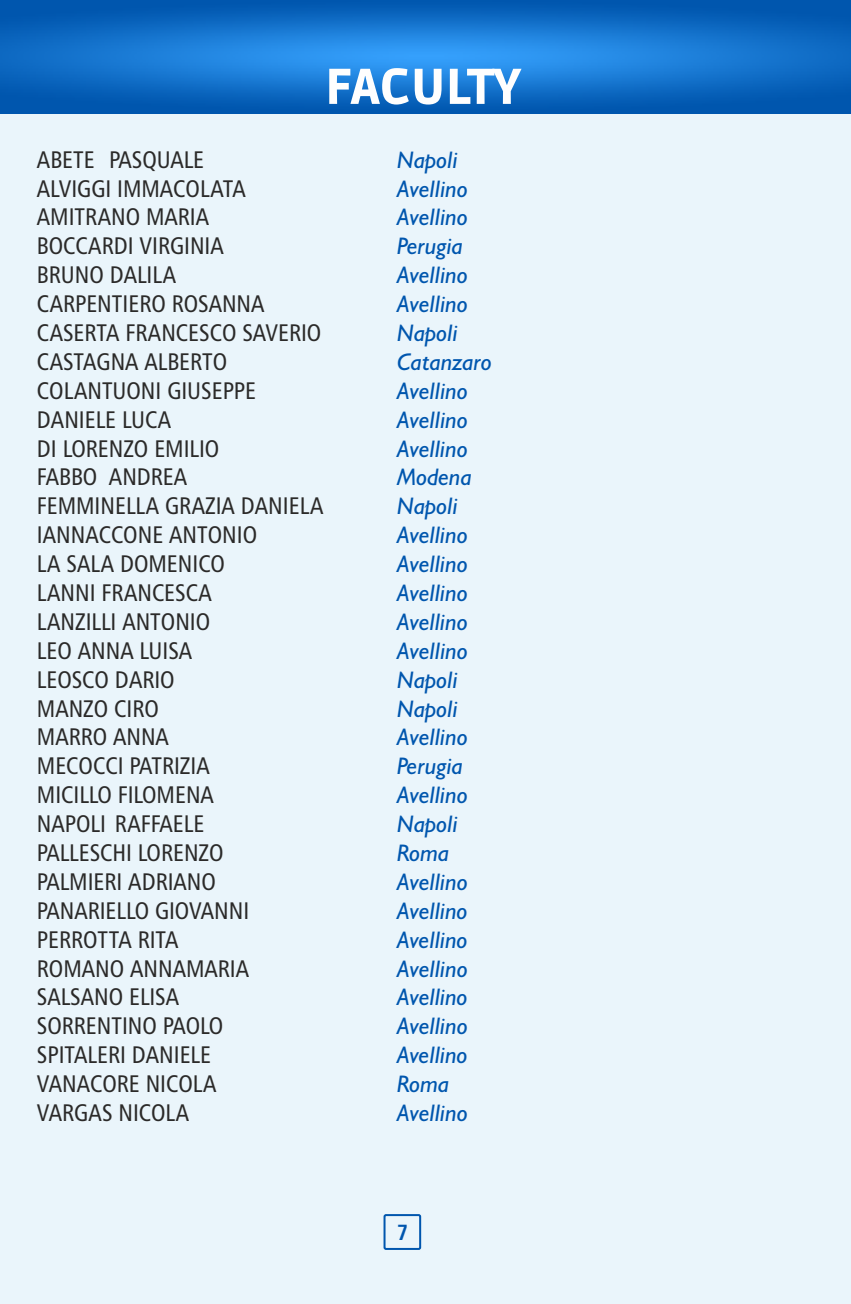
<style>
.page{position:relative;width:851px;height:1304px;background:#fff}
.page>*{position:absolute;margin:0;border:0;box-sizing:border-box;transform-origin:0 0}
.t1{font:900 50px "Ruda";letter-spacing:-.01em;color:#fefefe}
.t2{font:24px "Humanist 777 BT Roman Condensed B";color:#2b2a29}
.t3{font:italic 24px "Humanist 521 BT";color:#0056ae}
.t4{font:22px "Humanist 777 BT Bold Condensed B";color:#0056ae}
</style>
<div class="page">
<div style="left:0;top:0;width:850px;height:1304px;background:#eaf5fb"></div>
<div style="left:383px;top:1214px;width:38px;height:36px;border:2px solid #0056ae;border-radius:2px"></div>
<img style="left:0;top:0;width:850px;height:114px">
<h1 class="t1" style="left:325px;top:58px;width:198px">FACULTY</h1>
<p class="t2" style="left:37px;top:149px;width:169px">ABETE PASQUALE</p>
<p class="t3" style="left:397px;top:149px;width:62px">Napoli</p>
<p class="t2" style="left:37px;top:178px;width:210px">ALVIGGI IMMACOLATA</p>
<p class="t3" style="left:397px;top:178px;width:72px">Avellino</p>
<p class="t2" style="left:37px;top:207px;width:173px">AMITRANO MARIA</p>
<p class="t3" style="left:397px;top:207px;width:72px">Avellino</p>
<p class="t2" style="left:37px;top:236px;width:188px">BOCCARDI VIRGINIA</p>
<p class="t3" style="left:397px;top:236px;width:67px">Perugia</p>
<p class="t2" style="left:37px;top:265px;width:141px">BRUNO DALILA</p>
<p class="t3" style="left:397px;top:265px;width:72px">Avellino</p>
<p class="t2" style="left:37px;top:294px;width:229px">CARPENTIERO ROSANNA</p>
<p class="t3" style="left:397px;top:294px;width:72px">Avellino</p>
<p class="t2" style="left:37px;top:323px;width:286px">CASERTA FRANCESCO SAVERIO</p>
<p class="t3" style="left:397px;top:323px;width:62px">Napoli</p>
<p class="t2" style="left:37px;top:380px;width:221px">COLANTUONI GIUSEPPE</p>
<p class="t3" style="left:397px;top:380px;width:72px">Avellino</p>
<p class="t2" style="left:37px;top:352px;width:192px">CASTAGNA ALBERTO</p>
<p class="t3" style="left:397px;top:352px;width:96px">Catanzaro</p>
<p class="t2" style="left:37px;top:409px;width:136px">DANIELE LUCA</p>
<p class="t3" style="left:397px;top:409px;width:72px">Avellino</p>
<p class="t2" style="left:37px;top:438px;width:184px">DI LORENZO EMILIO</p>
<p class="t3" style="left:397px;top:438px;width:72px">Avellino</p>
<p class="t2" style="left:37px;top:467px;width:152px">FABBO ANDREA</p>
<p class="t3" style="left:397px;top:467px;width:76px">Modena</p>
<p class="t2" style="left:37px;top:496px;width:288px">FEMMINELLA GRAZIA DANIELA</p>
<p class="t3" style="left:397px;top:496px;width:62px">Napoli</p>
<p class="t2" style="left:37px;top:525px;width:222px">IANNACCONE ANTONIO</p>
<p class="t3" style="left:397px;top:525px;width:72px">Avellino</p>
<p class="t2" style="left:37px;top:554px;width:190px">LA SALA DOMENICO</p>
<p class="t3" style="left:397px;top:554px;width:72px">Avellino</p>
<p class="t2" style="left:37px;top:583px;width:176px">LANNI FRANCESCA</p>
<p class="t3" style="left:397px;top:583px;width:72px">Avellino</p>
<p class="t2" style="left:37px;top:612px;width:175px">LANZILLI ANTONIO</p>
<p class="t3" style="left:397px;top:612px;width:72px">Avellino</p>
<p class="t2" style="left:37px;top:640px;width:157px">LEO ANNA LUISA</p>
<p class="t3" style="left:397px;top:640px;width:72px">Avellino</p>
<p class="t2" style="left:37px;top:669px;width:139px">LEOSCO DARIO</p>
<p class="t3" style="left:397px;top:669px;width:62px">Napoli</p>
<p class="t2" style="left:37px;top:698px;width:123px">MANZO CIRO</p>
<p class="t3" style="left:397px;top:698px;width:62px">Napoli</p>
<p class="t2" style="left:37px;top:727px;width:133px">MARRO ANNA</p>
<p class="t3" style="left:397px;top:727px;width:72px">Avellino</p>
<p class="t2" style="left:37px;top:756px;width:174px">MECOCCI PATRIZIA</p>
<p class="t3" style="left:397px;top:756px;width:67px">Perugia</p>
<p class="t2" style="left:37px;top:785px;width:178px">MICILLO FILOMENA</p>
<p class="t3" style="left:397px;top:785px;width:72px">Avellino</p>
<p class="t2" style="left:37px;top:814px;width:169px">NAPOLI RAFFAELE</p>
<p class="t3" style="left:397px;top:814px;width:62px">Napoli</p>
<p class="t2" style="left:37px;top:843px;width:188px">PALLESCHI LORENZO</p>
<p class="t3" style="left:397px;top:843px;width:54px">Roma</p>
<p class="t2" style="left:37px;top:872px;width:180px">PALMIERI ADRIANO</p>
<p class="t3" style="left:397px;top:872px;width:72px">Avellino</p>
<p class="t2" style="left:37px;top:900px;width:214px">PANARIELLO GIOVANNI</p>
<p class="t3" style="left:397px;top:900px;width:72px">Avellino</p>
<p class="t2" style="left:37px;top:929px;width:143px">PERROTTA RITA</p>
<p class="t3" style="left:397px;top:929px;width:72px">Avellino</p>
<p class="t2" style="left:37px;top:958px;width:213px">ROMANO ANNAMARIA</p>
<p class="t3" style="left:397px;top:958px;width:72px">Avellino</p>
<p class="t2" style="left:37px;top:987px;width:144px">SALSANO ELISA</p>
<p class="t3" style="left:397px;top:987px;width:72px">Avellino</p>
<p class="t2" style="left:37px;top:1016px;width:188px">SORRENTINO PAOLO</p>
<p class="t3" style="left:397px;top:1016px;width:72px">Avellino</p>
<p class="t2" style="left:37px;top:1045px;width:176px">SPITALERI DANIELE</p>
<p class="t3" style="left:397px;top:1045px;width:72px">Avellino</p>
<p class="t2" style="left:37px;top:1074px;width:181px">VANACORE NICOLA</p>
<p class="t3" style="left:397px;top:1074px;width:54px">Roma</p>
<p class="t2" style="left:37px;top:1103px;width:154px">VARGAS NICOLA</p>
<p class="t3" style="left:397px;top:1103px;width:72px">Avellino</p>
<p class="t4" style="left:397px;top:1223px;width:13px">7</p>
</div>
